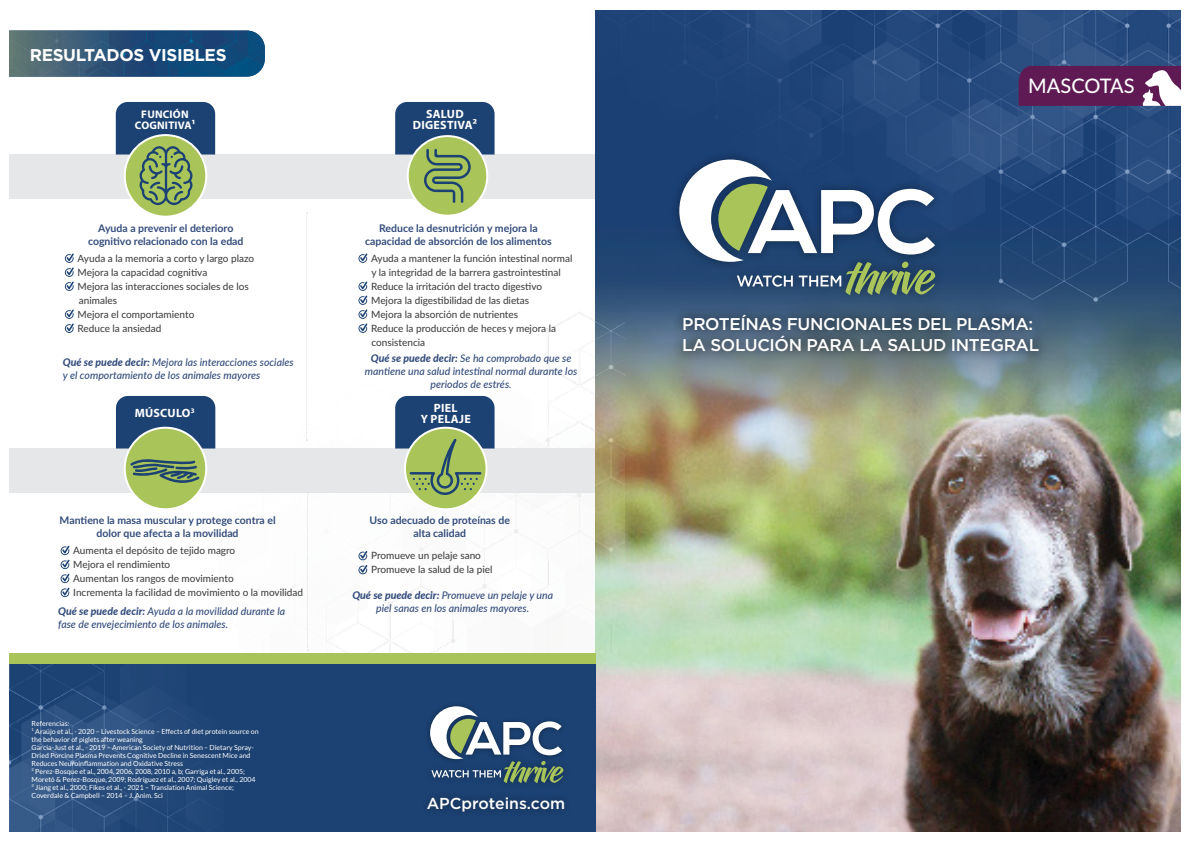
<style>
.page{position:relative;width:1191px;height:842px;background:#fff}
.page>*{position:absolute;margin:0;border:0;box-sizing:border-box;transform-origin:0 0}
.t1{font:500 20px "Lato";color:#fff}
.t2{font:500 17px/20.9px "Gotham";letter-spacing:-.02em;color:#fff}
.t3{font:700 17px "Gotham";letter-spacing:-.02em;color:#fff}
.t4{font:500 15.8px "Gotham";color:#fff}
.t5{font:700 12px/11px "Myriad Pro";letter-spacing:.02em;color:#fff;text-align:center}
.t6{font:700 11px/11px "Myriad Pro";letter-spacing:.02em;color:#fff;text-align:center}
.t7{font:italic 500 10.5px/13px "Lato";color:#344d7c;text-align:center}
.t8{font:700 10.5px/13px "Lato";color:#344d7c;text-align:center}
.t9{font:500 10px/14px "Lato";color:#414042}
.t10{font:7px/8px "Lato";color:#fff}
.s1{font-weight:800}
</style>
<div class="page">
<img style="left:595px;top:10px;width:586px;height:251px">
<div style="left:670px;top:150px;width:273px;height:121px;background:#000;opacity:.35"></div>
<svg style="left:679px;top:159px;width:256px;height:102px"></svg>
<svg style="left:1018px;top:66px;width:163px;height:40px;background:#73386a"></svg>
<img style="left:596px;top:261px;width:585px;height:571px">
<div style="left:673px;top:304px;width:376px;height:58px;background:#000;opacity:.8"></div>
<img style="left:306px;top:153px;width:319px;height:500px">
<div style="left:0;top:660px;width:596px;height:182px;background:#1c4273"></div>
<img style="left:9px;top:664px;width:214px;height:169px">
<div style="left:0;top:154px;width:594px;height:45px;background:#e6e7e8"></div>
<div style="left:0;top:448px;width:594px;height:45px;background:#e6e7e8"></div>
<div style="left:116px;top:396px;width:99px;height:52px;background:#1c4273"></div>
<svg style="left:125px;top:135px;width:81px;height:82px"></svg>
<div style="left:125px;top:428px;width:81px;height:81px;background:#a9c459;border-radius:50%"></div>
<div style="left:124px;top:427px;width:83px;height:83px;border:2px solid #fff;border-radius:50%"></div>
<svg style="left:130px;top:459px;width:70px;height:24px"></svg>
<div style="left:405px;top:428px;width:81px;height:81px;background:#a9c459;border-radius:50%"></div>
<svg style="left:395px;top:396px;width:100px;height:99px"></svg>
<svg style="left:65px;top:253px;width:9px;height:38px"></svg>
<svg style="left:65px;top:309px;width:9px;height:24px"></svg>
<svg style="left:61px;top:545px;width:9px;height:52px"></svg>
<svg style="left:358px;top:253px;width:9px;height:10px"></svg>
<svg style="left:358px;top:281px;width:9px;height:52px"></svg>
<svg style="left:358px;top:551px;width:9px;height:23px"></svg>
<svg style="left:306px;top:212px;width:2px;height:228px"></svg>
<svg style="left:408px;top:136px;width:79px;height:80px"></svg>
<img style="left:9px;top:31px;width:256px;height:46px">
<svg style="left:430px;top:706px;width:133px;height:77px"></svg>
<div style="left:420px;top:789px;width:152px;height:30px;background:#1a3e6d"></div>
<div style="left:0;top:653px;width:596px;height:11px;background:#a9c459"></div>
<svg style="left:116px;top:102px;width:99px;height:103px;background:#6d8a7c"></svg>
<svg style="left:395px;top:102px;width:100px;height:101px;background:#6f8b7d"></svg>
<svg style="left:307px;top:492px;width:2px;height:158px"></svg>
<div style="left:0;top:833px;width:1191px;height:9px;background:#fff"></div>
<div style="left:0;top:0;width:9px;height:842px;background:#fff"></div>
<h2 class="t3" style="left:30px;top:44px;width:198px">RESULTADOS VISIBLES</h2>
<p class="t6" style="left:135px;top:108px;width:62px">FUNCIÓN<br>COGNITIVA¹</p>
<p class="t5" style="left:413px;top:108px;width:65px">SALUD<br>DIGESTIVA²</p>
<p class="t8" style="left:88px;top:221px;width:157px">Ayuda a prevenir el deterioro cognitivo relacionado con la edad</p>
<p class="t8" style="left:365px;top:221px;width:188px">Reduce la desnutrición y mejora la capacidad de absorción de los alimentos</p>
<p class="t9" style="left:78px;top:251px;width:178px">Ayuda a la memoria a corto y largo plazo<br>Mejora la capacidad cognitiva<br>Mejora las interacciones sociales de los animales<br>Mejora el comportamiento<br>Reduce la ansiedad</p>
<p class="t9" style="left:371px;top:251px;width:203px">Ayuda a mantener la función intestinal normal y la integridad de la barrera gastrointestinal Reduce la irritación del tracto digestivo Mejora la digestibilidad de las dietas<br>Mejora la absorción de nutrientes<br>Reduce la producción de heces y mejora la consistencia</p>
<p class="t7" style="left:63px;top:355px;width:232px;text-align:left"><span class="s1">Qué se puede decir:</span> Mejora las interacciones sociales y el comportamiento de los animales mayores</p>
<p class="t7" style="left:365px;top:351px;width:214px"><span class="s1">Qué se puede decir:</span> Se ha comprobado que se mantiene una salud intestinal normal durante los periodos de estrés.</p>
<p class="t5" style="left:135px;top:407px;width:61px">MÚSCULO<sup>3</sup></p>
<p class="t5" style="left:421px;top:402px;width:52px">PIEL<br>Y PELAJE</p>
<p class="t8" style="left:60px;top:513px;width:217px">Mantiene la masa muscular y protege contra el dolor que afecta a la movilidad</p>
<p class="t9" style="left:73px;top:543px;width:231px">Aumenta el depósito de tejido magro<br>Mejora el rendimiento<br>Aumentan los rangos de movimiento<br>Incrementa la facilidad de movimiento o la movilidad</p>
<p class="t7" style="left:58px;top:604px;width:228px;text-align:left"><span class="s1">Qué se puede decir:</span> Ayuda a la movilidad durante la fase de envejecimiento de los animales.</p>
<p class="t10" style="left:32px;top:719px;width:229px">Referencias:<br><sup>1</sup> Araújo et al., - 2020 – Livestock Science – Effects of diet protein source on the behavior of piglets after weaning<br>Garcia-Just et al., - 2019 – American Society of Nutrition – Dietary Spray-Dried Porcine Plasma Prevents Cognitive Decline in Senescent Mice and Reduces Neuroinflammation and Oxidative Stress<br><sup>2</sup> Perez-Bosque et al., 2004, 2006, 2008, 2010 a, b; Garriga et al., 2005; Moretó &amp; Perez-Bosque, 2009; Rodríguez et al., 2007; Quigley et al., 2004<br><sup>3</sup> Jiang et al., 2000; Fikes et al., - 2021 – Translation Animal Science; Coverdale &amp; Campbell – 2014 – J. Anim. Sci</p>
<p class="t8" style="left:370px;top:513px;width:142px">Uso adecuado de proteínas de alta calidad</p>
<p class="t9" style="left:371px;top:548px;width:123px">Promueve un pelaje sano<br>Promueve la salud de la piel</p>
<p class="t7" style="left:352px;top:588px;width:202px"><span class="s1">Qué se puede decir:</span> Promueve un pelaje y una piel sanas en los animales mayores.</p>
<h3 class="t4" style="left:427px;top:793px;width:140px">APCproteins.com</h3>
<h1 class="t1" style="left:1028px;top:72px;width:108px">MASCOTAS</h1>
<h2 class="t2" style="left:682px;top:313px;width:358px">PROTEÍNAS FUNCIONALES DEL PLASMA:<br>LA SOLUCIÓN PARA LA SALUD INTEGRAL</h2>
</div>
